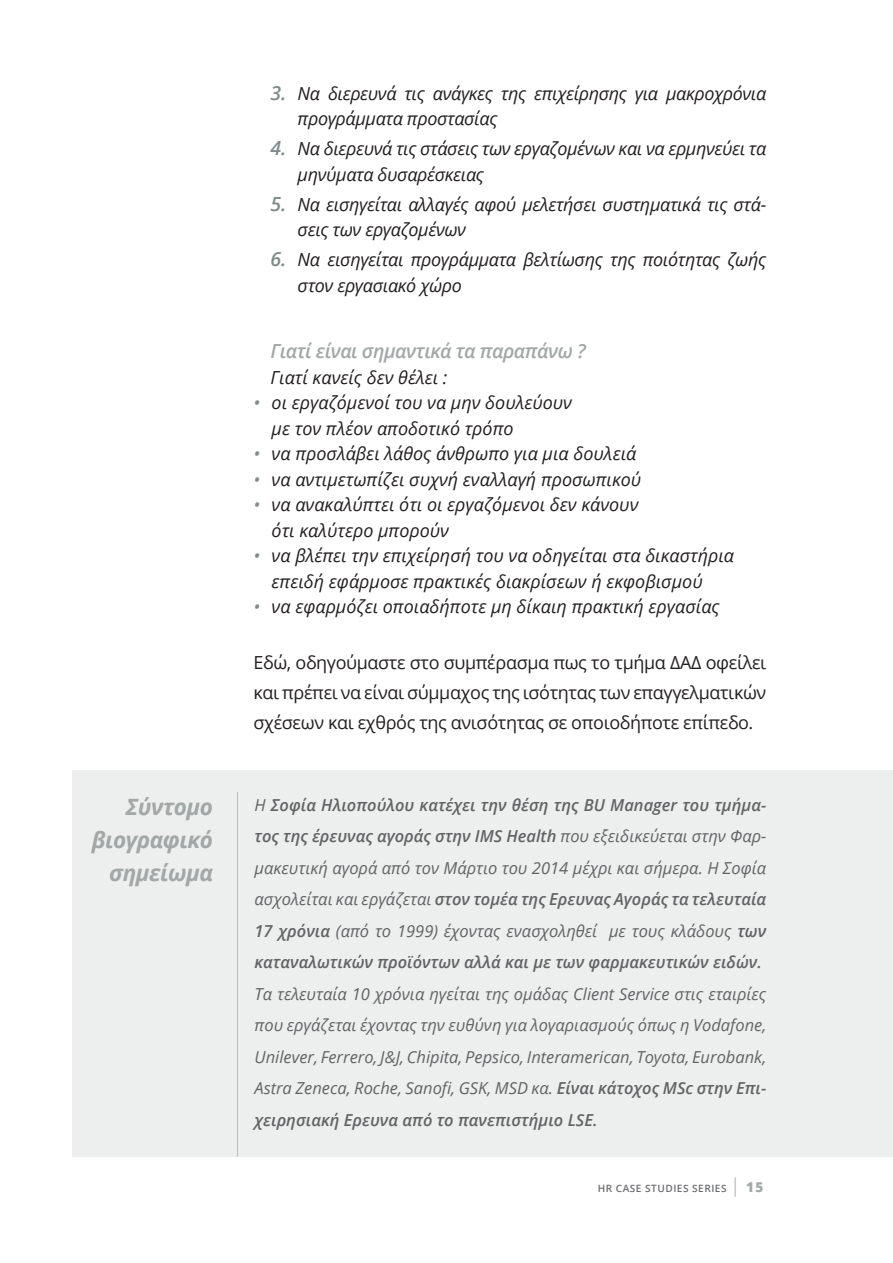
<style>
.page{position:relative;width:893px;height:1263px;background:#fff}
.page>*{position:absolute;margin:0;border:0;box-sizing:border-box;transform-origin:0 0}
.t1{font:italic 700 22.5px/33px "Open Sans";letter-spacing:-.02em;color:#a1a8a7;text-align:right}
.t2{font:italic 600 19.5px "Open Sans";letter-spacing:-.025em;color:#a1a8a7}
.t3{font:italic 18px/25.5px "Open Sans";color:#231f20}
.t4{font:italic 18px/25.5px "Open Sans";letter-spacing:-.02em;color:#231f20}
.t5{font:18px/30px "Open Sans";letter-spacing:-.02em;color:#231f20;text-align:justify}
.t6{font:italic 600 16.5px/31.5px "Open Sans";color:#636366;text-align:justify}
.t7{font:italic 16.5px/31.5px "Open Sans";color:#636366;text-align:justify}
.t8{font:600 10.05px "Open Sans";letter-spacing:.05em;color:#6c6d70}
.s1{font-weight:600;font-size:19.5px;color:#7f8c8b}
.s2{color:#7f8c8b}
.s3{font-weight:400}
.s4{font-weight:600}
.s5{font-weight:300;font-size:19.05px;color:#a1a8a7}
.s6{font-weight:800;font-size:13.5px;color:#a1a8a7}
</style>
<div class="page">
<div style="left:72px;top:770px;width:821px;height:387px;background:#edefee"></div>
<hr style="left:237px;top:792px;width:1px;height:365px;background:#b8bcbb">
<p class="t1" style="left:92px;top:790px;width:123px">Σύντομο βιογραφικό σημείωμα</p>
<p class="t4" style="left:298px;top:80px;width:470px;text-indent:-27px"><span class="s1">3.</span> Να διερευνά τις ανάγκες της επιχείρησης για μακροχρόνια προγράμματα προστασίας</p>
<p class="t4" style="left:298px;top:136px;width:470px;text-indent:-27px"><span class="s1">4.</span> Να διερευνά τις στάσεις των εργαζομένων και να ερμηνεύει τα μηνύματα δυσαρέσκειας</p>
<p class="t4" style="left:298px;top:191px;width:470px;text-indent:-27px"><span class="s1">5.</span> Να εισηγείται αλλαγές αφού μελετήσει συστηματικά τις στά&shy;σεις των εργαζομένων</p>
<p class="t4" style="left:298px;top:247px;width:470px;text-indent:-27px"><span class="s1">6.</span> Να εισηγείται προγράμματα βελτίωσης της ποιότητας ζωής στον εργασιακό χώρο</p>
<p class="t2" style="left:271px;top:338px;width:316px">Γιατί είναι σημαντικά τα παραπάνω ?</p>
<p class="t3" style="left:271px;top:364px;width:178px">Γιατί κανείς δεν θέλει :</p>
<p class="t3" style="left:272px;top:389px;width:302px;text-indent:-18px"><span class="s2">•</span> οι εργαζόμενοί του να μην δουλεύουν με τον πλέον αποδοτικό τρόπο</p>
<p class="t3" style="left:254px;top:440px;width:384px"><span class="s2">•</span> να προσλάβει λάθος άνθρωπο για μια δουλειά</p>
<p class="t3" style="left:254px;top:466px;width:389px"><span class="s2">•</span> να αντιμετωπίζει συχνή εναλλαγή προσωπικού</p>
<p class="t3" style="left:272px;top:491px;width:369px;text-indent:-18px"><span class="s2">•</span> να ανακαλύπτει ότι οι εργαζόμενοι δεν κάνουν ότι καλύτερο μπορούν</p>
<p class="t3" style="left:272px;top:542px;width:464px;text-indent:-18px"><span class="s2">•</span> να βλέπει την επιχείρησή του να οδηγείται στα δικαστήρια επειδή εφάρμοσε πρακτικές διακρίσεων ή εκφοβισμού</p>
<p class="t3" style="left:254px;top:593px;width:468px"><span class="s2">•</span> να εφαρμόζει οποιαδήποτε μη δίκαιη πρακτική εργασίας</p>
<p class="t5" style="left:254px;top:647px;width:514px">Εδώ, οδηγούμαστε στο συμπέρασμα πως το τμήμα ΔΑΔ οφείλει και πρέπει να είναι σύμμαχος της ισότητας των επαγγελματικών σχέσεων και εχθρός της ανισότητας σε οποιοδήποτε επίπεδο.</p>
<p class="t6" style="left:255px;top:788px;width:513px"><span class="s3">Η</span> Σοφία Ηλιοπούλου κατέχει την θέση της BU Manager του τμήμα&shy;τος της έρευνας αγοράς στην IMS Health <span class="s3">που εξειδικεύεται στην Φαρ&shy;μακευτική αγορά από τον Μάρτιο του 2014 μέχρι και σήμερα. Η Σοφία ασχολείται και εργάζεται</span> στον τομέα της Ερευνας Αγοράς τα τελευταία 17 χρόνια <span class="s3">(από το 1999) έχοντας ενασχοληθεί με τους κλάδους</span> των καταναλωτικών προϊόντων αλλά και με των φαρμακευτικών ειδών.</p>
<p class="t7" style="left:255px;top:977px;width:513px">Τα τελευταία 10 χρόνια ηγείται της ομάδας Client Service στις εταιρίες που εργάζεται έχοντας την ευθύνη για λογαριασμούς όπως η Vodafone, Unilever, Ferrero, J&amp;J, Chipita, Pepsico, Interamerican, Toyota, Eurobank, Astra Zeneca, Roche, Sanofi, GSK, MSD κα. <span class="s4">Είναι κάτοχος MSc στην Επι&shy;χειρησιακή Ερευνα από το πανεπιστήμιο LSE.</span></p>
<p class="t8" style="left:598px;top:1182px;width:167px">HR CASE STUDIES SERIES <span class="s5">|</span> <span class="s6">15</span></p>
</div>
